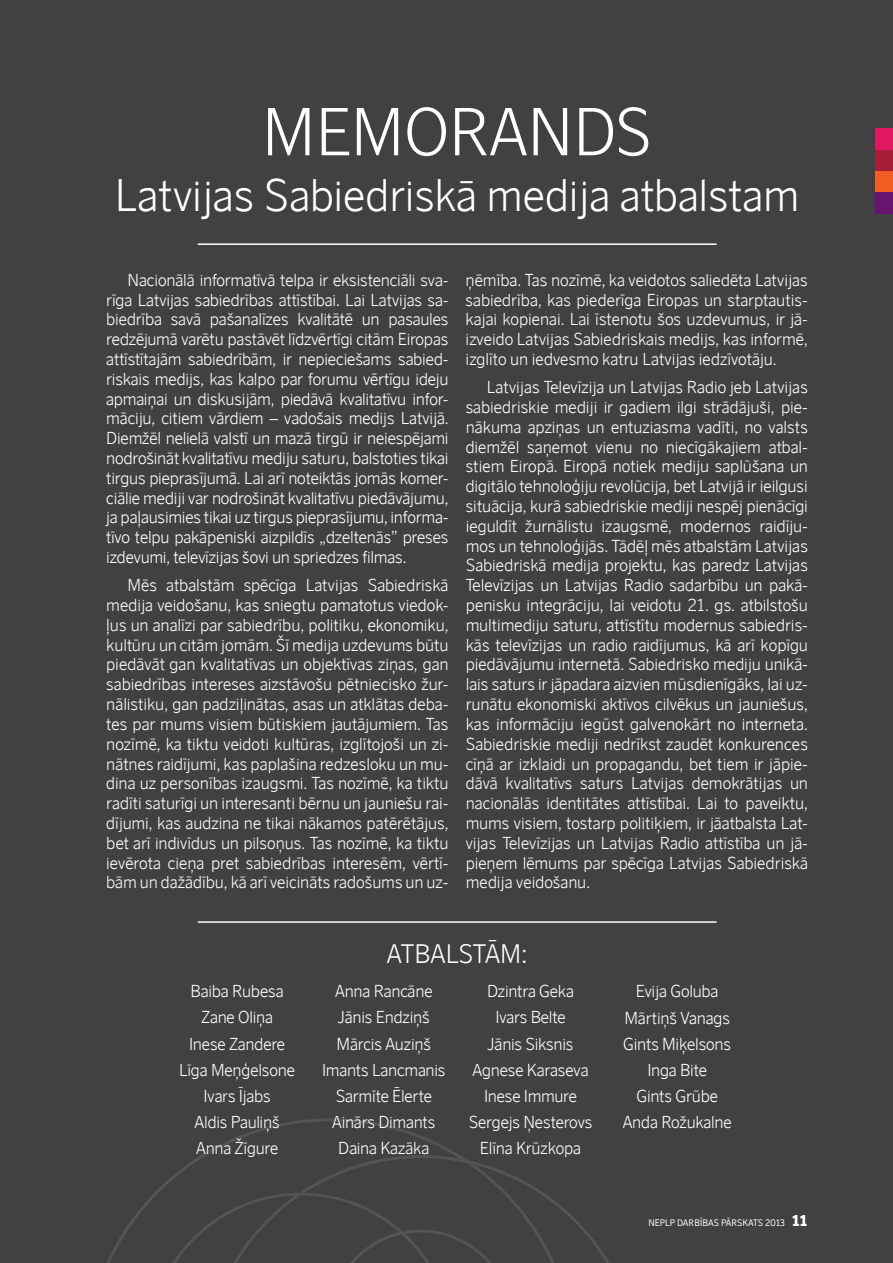
<style>
.page{position:relative;width:893px;height:1263px;background:#414042}
.page>*{position:absolute;margin:0;border:0;box-sizing:border-box;transform-origin:0 0}
.t1{font:300 64.5px "Scandinavian Balt";color:#fff}
.t2{font:300 43.5px "Scandinavian Balt";color:#fff}
.t3{font:300 25.5px "Scandinavian Balt";color:#fff}
.t4{font:300 16.5px/19.8px "Scandinavian Balt";letter-spacing:-.01em;color:#fff;text-align:justify}
.t5{font:9px "Scandinavian Balt";color:#fff}
.s1{font-weight:900;font-size:15px}
</style>
<div class="page">
<hr style="left:198px;top:243px;width:518px;height:2px;background:#fff">
<hr style="left:198px;top:921px;width:518px;height:2px;background:#fff">
<div style="left:876px;top:192px;width:17px;height:22px;background:#65146f"></div>
<div style="left:876px;top:171px;width:17px;height:21px;background:#f15d22"></div>
<div style="left:876px;top:149px;width:17px;height:22px;background:#a71e39"></div>
<div style="left:876px;top:128px;width:17px;height:21px;background:#e21762"></div>
<svg style="left:107px;top:1118px;width:352px;height:145px"></svg>
<svg style="left:209px;top:1155px;width:400px;height:108px"></svg>
<svg style="left:149px;top:1192px;width:363px;height:71px"></svg>
<h1 class="t1" style="left:262px;top:93px;width:392px">M emoran ds</h1>
<h2 class="t2" style="left:115px;top:169px;width:686px">Latvijas Sabiedriskā medija atbalstam</h2>
<p class="t4" style="left:106px;top:270px;width:344px;text-indent:21px">Nacionālā informatīvā telpa ir eksistenciāli sva&shy;rīga Latvijas sabiedrības attīstībai. Lai Latvijas sa&shy;biedrība savā pašanalīzes kvalitātē un pasaules redzējumā varētu pastāvēt līdzvērtīgi citām Eiropas attīstītajām sabiedrībām, ir nepieciešams sabied&shy;riskais medijs, kas kalpo par forumu vērtīgu ideju apmaiņai un diskusijām, piedāvā kvalitatīvu infor&shy;māciju, citiem vārdiem – vadošais medijs Latvijā.<br>Diemžēl nelielā valstī un mazā tirgū ir neiespējami nodrošināt kvalitatīvu mediju saturu, balstoties tikai tirgus pieprasījumā. Lai arī noteiktās jomās komer&shy;ciālie mediji var nodrošināt kvalitatīvu piedāvājumu, ja paļausimies tikai uz tirgus pieprasījumu, informa&shy;tīvo telpu pakāpeniski aizpildīs „dzeltenās” preses izdevumi, televīzijas šovi un spriedzes filmas.</p>
<p class="t4" style="left:106px;top:576px;width:344px;text-indent:21px">M ēs atbalstām spēcīga Latvijas Sabiedriskā medija veidošanu, kas sniegtu pamatotus viedok&shy;ļus un analīzi par sabiedrību, politiku, ekonomiku, kultūru un citām jomām. Šī medija uzdevums būtu piedāvāt gan kvalitatīvas un objektīvas ziņas, gan sabiedrības intereses aizstāvošu pētniecisko žur&shy;nālistiku, gan padziļinātas, asas un atklātas deba&shy;tes par mums visiem būtiskiem jautājumiem. Tas nozīmē, ka tiktu veidoti kultūras, izglītojoši un zi&shy;nātnes raidījumi, kas paplašina redzesloku un mu&shy;dina uz personības izaugsmi. Tas nozīmē, ka tiktu radīti saturīgi un interesanti bērnu un jauniešu rai&shy;dījumi, kas audzina ne tikai nākamos patērētājus, bet arī indivīdus un pilsoņus. Tas nozīmē, ka tiktu ievērota cieņa pret sabiedrības interesēm, vērtī&shy;bām un dažādību, kā arī veicināts radošums un uz-</p>
<p class="t4" style="left:466px;top:270px;width:344px">ņēmība. Tas nozīmē, ka veidotos saliedēta Latvijas sabiedrība, kas piederīga Eiropas un starptautis&shy;kajai kopienai. Lai īstenotu šos uzdevumus, ir jā&shy;izveido Latvijas Sabiedriskais medijs, kas informē, izglīto un iedvesmo katru Latvijas iedzīvotāju.</p>
<p class="t4" style="left:466px;top:378px;width:344px;text-indent:21px">Latvijas Televīzija un Latvijas Radio jeb Latvijas sabiedriskie mediji ir gadiem ilgi strādājuši, pie&shy;nākuma apziņas un entuziasma vadīti, no valsts diemžēl saņemot vienu no niecīgākajiem atbal&shy;stiem Eiropā. Eiropā notiek mediju saplūšana un digitālo tehnoloģiju revolūcija, bet Latvijā ir ieilgusi situācija, kurā sabiedriskie mediji nespēj pienācīgi ieguldīt žurnālistu izaugsmē, modernos raidīju&shy;mos un tehnoloģijās. Tādēļ mēs atbalstām Latvijas Sabiedriskā medija projektu, kas paredz Latvijas Televīzijas un Latvijas Radio sadarbību un pakā&shy;penisku integrāciju, lai veidotu 21. gs. atbilstošu multimediju saturu, attīstītu modernus sabiedris&shy;kās televīzijas un radio raidījumus, kā arī kopīgu piedāvājumu internetā. Sabiedrisko mediju unikā&shy;lais saturs ir jāpadara aizvien mūsdienīgāks, lai uz&shy;runātu ekonomiski aktīvos cilvēkus un jauniešus, kas informāciju iegūst galvenokārt no interneta.<br>Sabiedriskie mediji nedrīkst zaudēt konkurences cīņā ar izklaidi un propagandu, bet tiem ir jāpie&shy;dāvā kvalitatīvs saturs Latvijas demokrātijas un nacionālās identitātes attīstībai. Lai to paveiktu, mums visiem, tostarp politiķiem, ir jāatbalsta Lat&shy;vijas Televīzijas un Latvijas Radio attīstība un jā&shy;pieņem lēmums par spēcīga Latvijas Sabiedriskā medija veidošanu.</p>
<h3 class="t3" style="left:387px;top:939px;width:142px">Atbalstām:</h3>
<p class="t4" style="left:179px;top:978px;width:117px;line-height:26.2px;text-align:center">Baiba Rubesa<br>Zane Oliņa<br>I nese Zandere<br>Līga Meņģelsone<br>Ivars Ījabs<br>Aldis Pauliņš<br>Anna Žīgure</p>
<p class="t4" style="left:322px;top:978px;width:125px;line-height:26.2px;text-align:center">Anna Rancāne<br>Jānis Endziņš<br>Mārcis Auziņš<br>I mants Lancmanis<br>Sarmīte Ēlerte<br>Ainārs Dimants<br>Daina Kazāka</p>
<p class="t4" style="left:469px;top:978px;width:125px;line-height:26.2px;text-align:center">Dzintra Geka<br>Ivars Belte<br>Jānis Siksnis<br>Agnese Karaseva<br>Inese Immure<br>Sergejs Ņ esterovs<br>Elīna Krūzkopa</p>
<p class="t4" style="left:623px;top:978px;width:111px;line-height:26.2px;text-align:center">Evija Goluba<br>Mārtiņš Vanags<br>Gints M iķelsons<br>I nga Bite<br>Gints Grūbe<br>Anda Rožukalne</p>
<p class="t5" style="left:648px;top:1217px;width:161px">NEPLP DARBĪBAS PĀRSKATS 2013 <span class="s1">11</span></p>
</div>
